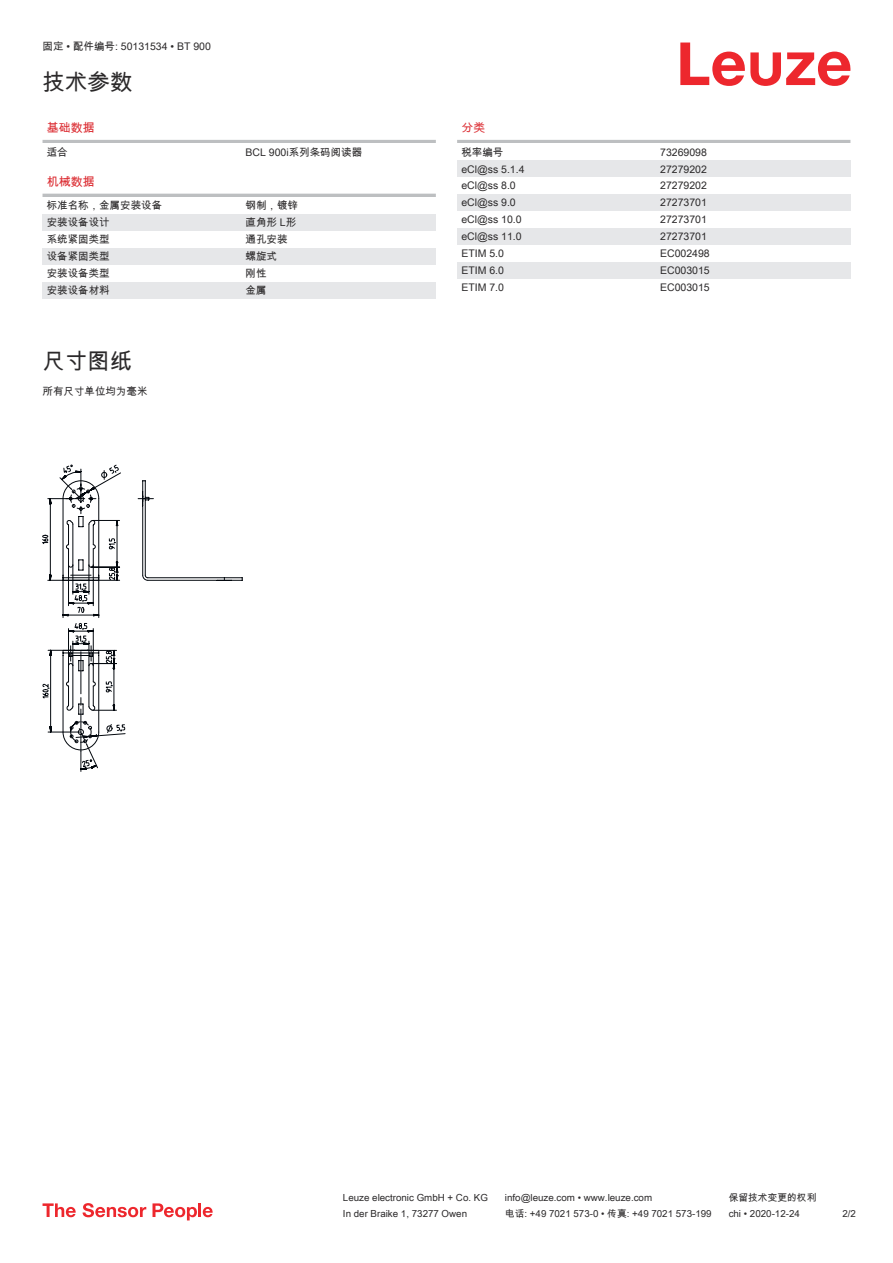
<style>
.page{position:relative;width:893px;height:1263px;background:#fff}
.page>*{position:absolute;margin:0;border:0;box-sizing:border-box;transform-origin:0 0}
.t1{font:22.5px "Arial Unicode MS";color:#2b292a}
.t2{font:12px "Arial Unicode MS";color:#db2a30}
.t3{font:10.5px "Arial Unicode MS";color:#2b292a}
.t4{font:9.75px "Arial Unicode MS";color:#2b292a}
</style>
<div class="page">
<svg style="left:680px;top:43px;width:170px;height:43px"></svg>
<hr style="left:43px;top:140px;width:393px;height:3px;background:#bdbfc1">
<hr style="left:43px;top:194px;width:393px;height:3px;background:#bdbfc1">
<div style="left:43px;top:214px;width:199px;height:17px;background:#e6e7e9"></div>
<div style="left:242px;top:214px;width:194px;height:17px;background:#e6e7e9"></div>
<div style="left:43px;top:248px;width:199px;height:17px;background:#e6e7e9"></div>
<div style="left:242px;top:248px;width:194px;height:17px;background:#e6e7e9"></div>
<div style="left:43px;top:282px;width:199px;height:17px;background:#e6e7e9"></div>
<div style="left:242px;top:282px;width:194px;height:17px;background:#e6e7e9"></div>
<hr style="left:457px;top:140px;width:393px;height:3px;background:#bdbfc1">
<div style="left:457px;top:160px;width:200px;height:17px;background:#e6e7e9"></div>
<div style="left:657px;top:160px;width:193px;height:17px;background:#e6e7e9"></div>
<div style="left:457px;top:194px;width:200px;height:17px;background:#e6e7e9"></div>
<div style="left:657px;top:194px;width:193px;height:17px;background:#e6e7e9"></div>
<div style="left:457px;top:228px;width:200px;height:17px;background:#e6e7e9"></div>
<div style="left:657px;top:228px;width:193px;height:17px;background:#e6e7e9"></div>
<div style="left:457px;top:262px;width:200px;height:17px;background:#e6e7e9"></div>
<div style="left:657px;top:262px;width:193px;height:17px;background:#e6e7e9"></div>
<svg style="left:43px;top:1203px;width:33px;height:14px"></svg>
<svg style="left:83px;top:1203px;width:63px;height:14px"></svg>
<svg style="left:153px;top:1203px;width:44px;height:17px"></svg>
<hr style="left:198px;top:1203px;width:3px;height:14px;background:#ed272d">
<svg style="left:203px;top:1207px;width:10px;height:10px"></svg>
<svg style="left:43px;top:465px;width:182px;height:307px"></svg>
<p class="t3" style="left:43px;top:39px;width:170px">固定 • 配件编号: 50131534 • BT 900</p>
<h1 class="t1" style="left:43px;top:66px;width:91px">技术参数</h1>
<p class="t2" style="left:47px;top:119px;width:49px">基础数据</p>
<p class="t3" style="left:47px;top:144px;width:22px">适合</p>
<p class="t3" style="left:246px;top:144px;width:118px">BCL 900i系列条码阅读器</p>
<p class="t2" style="left:47px;top:173px;width:49px">机械数据</p>
<p class="t3" style="left:47px;top:198px;width:117px">标准名称，金属安装设备</p>
<p class="t3" style="left:246px;top:198px;width:54px">钢制，镀锌</p>
<p class="t3" style="left:47px;top:215px;width:64px">安装设备设计</p>
<p class="t3" style="left:246px;top:215px;width:52px">直角形 L形</p>
<p class="t3" style="left:47px;top:232px;width:64px">系统紧固类型</p>
<p class="t3" style="left:246px;top:232px;width:43px">通孔安装</p>
<p class="t3" style="left:47px;top:249px;width:64px">设备紧固类型</p>
<p class="t3" style="left:246px;top:249px;width:33px">螺旋式</p>
<p class="t3" style="left:47px;top:266px;width:64px">安装设备类型</p>
<p class="t3" style="left:246px;top:266px;width:22px">刚性</p>
<p class="t3" style="left:47px;top:283px;width:64px">安装设备材料</p>
<p class="t3" style="left:246px;top:283px;width:22px">金属</p>
<h1 class="t1" style="left:43px;top:345px;width:91px">尺寸图纸</h1>
<p class="t3" style="left:43px;top:384px;width:106px">所有尺寸单位均为毫米</p>
<p class="t2" style="left:461px;top:119px;width:25px">分类</p>
<p class="t3" style="left:461px;top:144px;width:43px">税率编号</p>
<p class="t3" style="left:660px;top:144px;width:48px">73269098</p>
<p class="t3" style="left:461px;top:161px;width:65px">eCl@ss 5.1.4</p>
<p class="t3" style="left:660px;top:161px;width:48px">27279202</p>
<p class="t3" style="left:461px;top:178px;width:56px">eCl@ss 8.0</p>
<p class="t3" style="left:660px;top:178px;width:48px">27279202</p>
<p class="t3" style="left:461px;top:195px;width:56px">eCl@ss 9.0</p>
<p class="t3" style="left:660px;top:195px;width:48px">27273701</p>
<p class="t3" style="left:461px;top:212px;width:62px">eCl@ss 10.0</p>
<p class="t3" style="left:660px;top:212px;width:48px">27273701</p>
<p class="t3" style="left:461px;top:229px;width:62px">eCl@ss 11.0</p>
<p class="t3" style="left:660px;top:229px;width:48px">27273701</p>
<p class="t3" style="left:461px;top:246px;width:44px">ETIM 5.0</p>
<p class="t3" style="left:660px;top:246px;width:51px">EC002498</p>
<p class="t3" style="left:461px;top:263px;width:44px">ETIM 6.0</p>
<p class="t3" style="left:660px;top:263px;width:51px">EC003015</p>
<p class="t3" style="left:461px;top:280px;width:44px">ETIM 7.0</p>
<p class="t3" style="left:660px;top:280px;width:51px">EC003015</p>
<p class="t4" style="left:343px;top:1191px;width:146px">Leuze electronic GmbH + Co. KG</p>
<p class="t4" style="left:505px;top:1191px;width:149px">info@leuze.com • www.leuze.com</p>
<p class="t4" style="left:729px;top:1191px;width:89px">保留技术变更的权利</p>
<p class="t4" style="left:343px;top:1206px;width:126px">In der Braike 1, 73277 Owen</p>
<p class="t4" style="left:505px;top:1206px;width:208px">电话: +49 7021 573-0 • 传真: +49 7021 573-199</p>
<p class="t4" style="left:729px;top:1206px;width:73px">chi • 2020-12-24</p>
<p class="t4" style="left:842px;top:1206px;width:15px">2 /2</p>
</div>
